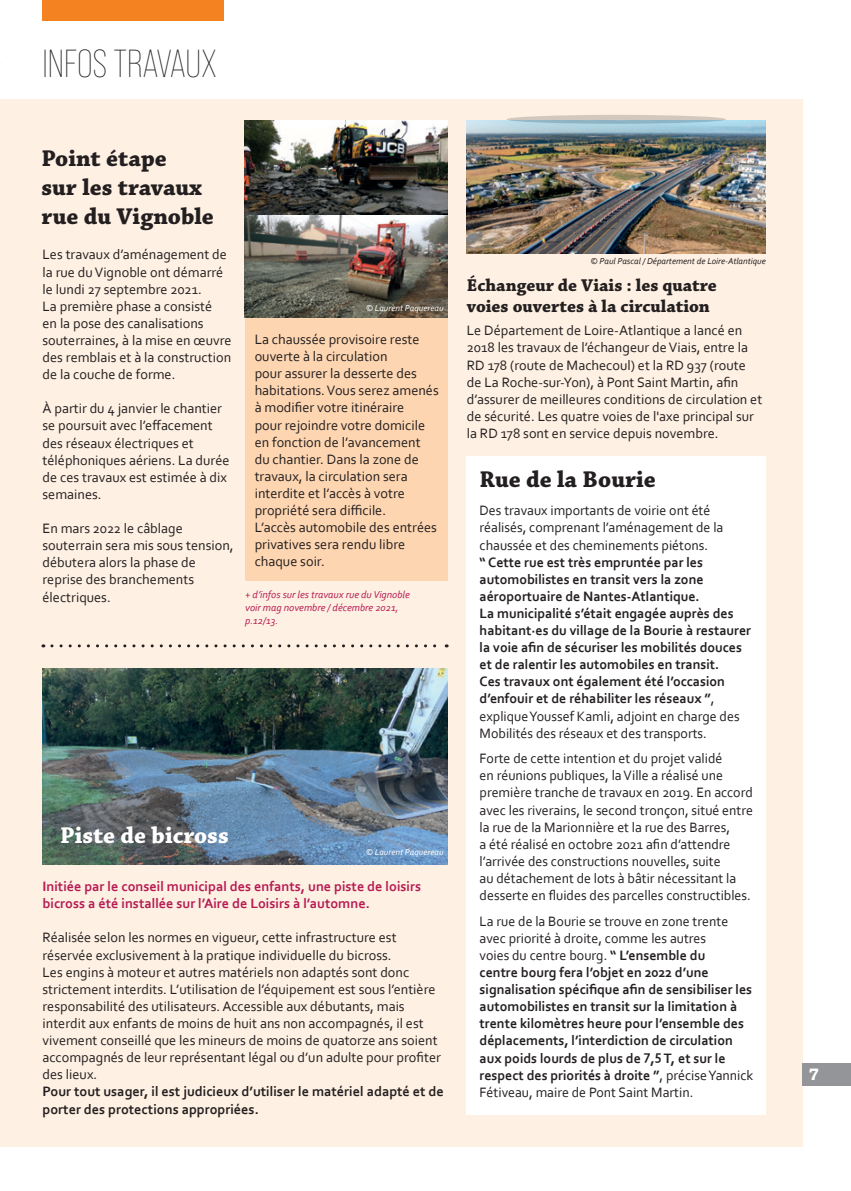
<style>
.page{position:relative;width:851px;height:1191px;background:#fff}
.page>*{position:absolute;margin:0;border:0;box-sizing:border-box;transform-origin:0 0}
.t1{font:300 39px "Bebas Neue Pro";color:#231f20}
.t2{font:700 24px/28.8px "Chaparral Pro";color:#231f20}
.t3{font:700 24px "Chaparral Pro";color:#fff}
.t4{font:700 18px/21.6px "Chaparral Pro";color:#231f20}
.t5{font:700 18px "Chaparral Pro";color:#fff}
.t6{font:14.25px/17.1px "Corbel";color:#231f20}
.t7{font:700 14.25px/17.1px "Corbel";color:#231f20}
.t8{font:700 14.25px/17.1px "Corbel";color:#b51a53}
.t9{font:italic 10.5px/12.6px "Corbel";color:#b51a53}
.t10{font:italic 9px "Corbel";color:#231f20}
.t11{font:italic 9px "Corbel";color:#fff}
.s1{font-weight:700}
.s2{font-weight:400}
</style>
<div class="page">
<div style="left:0;top:99px;width:801px;height:1047px;background:#fef0e2"></div>
<div style="left:467px;top:456px;width:298px;height:658px;background:#fff"></div>
<div style="left:245px;top:317px;width:202px;height:264px;background:#fdd5b0"></div>
<svg style="left:52px;top:644px;width:395px;height:3px"></svg>
<img style="left:467px;top:120px;width:298px;height:133px">
<img style="left:43px;top:668px;width:404px;height:196px">
<img style="left:244px;top:120px;width:203px;height:198px">
<svg style="left:506px;top:115px;width:219px;height:9px;background:#b7c1c2"></svg>
<div style="left:43px;top:0;width:181px;height:21px;background:#f58220"></div>
<div style="left:801px;top:1063px;width:49px;height:23px;background:#939598"></div>
<p class="t1" style="left:43px;top:42px;width:175px">INFOS TRAVAUX</p>
<p class="t2" style="left:41px;top:145px;width:174px">Point étape<br>sur les travaux rue du Vignoble</p>
<p class="t6" style="left:43px;top:246px;width:190px">Les travaux d’aménagement de la rue du Vignoble ont démarré le lundi 27 septembre 2021.<br>La première phase a consisté<br>en la pose des canalisations souterraines, à la mise en œuvre des remblais et à la construction de la couche de forme.</p>
<p class="t6" style="left:43px;top:400px;width:188px">À partir du 4 janvier le chantier se poursuit avec l’effacement des réseaux électriques et téléphoniques aériens. La durée de ces travaux est estimée à dix semaines.</p>
<p class="t6" style="left:43px;top:519px;width:192px">En mars 2022 le câblage souterrain sera mis sous tension, débutera alors la phase de reprise des branchements électriques.</p>
<p class="t11" style="left:365px;top:302px;width:79px">© Laurent Paquereau</p>
<p class="t6" style="left:255px;top:330px;width:186px">La chaussée provisoire reste ouverte à la circulation<br>pour assurer la desserte des habitations. Vous serez amenés à modifier votre itinéraire<br>pour rejoindre votre domicile en fonction de l’avancement du chantier. Dans la zone de travaux, la circulation sera interdite et l’accès à votre propriété sera difficile.<br>L’accès automobile des entrées privatives sera rendu libre chaque soir.</p>
<p class="t9" style="left:245px;top:588px;width:166px">+ d’infos sur les travaux rue du Vignoble voir mag novembre / décembre 2021, p.12/13.</p>
<p class="t3" style="left:60px;top:821px;width:170px">Piste de bicross</p>
<p class="t11" style="left:365px;top:846px;width:79px">© Laurent Paquereau</p>
<p class="t8" style="left:43px;top:877px;width:380px">Initiée par le conseil municipal des enfants, une piste de loisirs bicross a été installée sur l’Aire de Loisirs à l’automne.</p>
<p class="t6" style="left:43px;top:928px;width:402px">Réalisée selon les normes en vigueur, cette infrastructure est réservée exclusivement à la pratique individuelle du bicross.<br>Les engins à moteur et autres matériels non adaptés sont donc strictement interdits. L’utilisation de l’équipement est sous l’entière responsabilité des utilisateurs. Accessible aux débutants, mais interdit aux enfants de moins de huit ans non accompagnés, il est vivement conseillé que les mineurs de moins de quatorze ans soient accompagnés de leur représentant légal ou d’un adulte pour profiter des lieux.<br><span class="s1">Pour tout usager, il est judicieux d’utiliser le matériel adapté et de porter des protections appropriées.</span></p>
<p class="t10" style="left:590px;top:255px;width:177px">© Paul Pascal / Département de Loire-Atlantique</p>
<p class="t4" style="left:467px;top:275px;width:251px">Échangeur de Viais : les quatre voies ouvertes à la circulation</p>
<p class="t6" style="left:467px;top:322px;width:297px">Le Département de Loire-Atlantique a lancé en 2018 les travaux de l’échangeur de Viais, entre la RD 178 (route de Machecoul) et la RD 937 (route de La Roche-sur-Yon), à Pont Saint Martin, afin d’assurer de meilleures conditions de circulation et de sécurité. Les quatre voies de l'axe principal sur la RD 178 sont en service depuis novembre.</p>
<p class="t2" style="left:479px;top:466px;width:178px">Rue de la Bourie</p>
<p class="t7" style="left:479px;top:501px;width:273px"><span class="s2">Des travaux importants de voirie ont été réalisés, comprenant l’aménagement de la chaussée et des cheminements piétons.<br></span>“ Cette rue est très empruntée par les automobilistes en transit vers la zone aéroportuaire de Nantes-Atlantique.<br>La municipalité s’était engagée auprès des habitant·es du village de la Bourie à restaurer la voie afin de sécuriser les mobilités douces et de ralentir les automobiles en transit.<br>Ces travaux ont également été l’occasion d’enfouir et de réhabiliter les réseaux ”<span class="s2">, explique Youssef Kamli, adjoint en charge des Mobilités des réseaux et des transports.</span></p>
<p class="t6" style="left:479px;top:749px;width:275px">Forte de cette intention et du projet validé<br>en réunions publiques, la Ville a réalisé une première tranche de travaux en 2019. En accord avec les riverains, le second tronçon, situé entre la rue de la Marionnière et la rue des Barres,<br>a été réalisé en octobre 2021 afin d’attendre l’arrivée des constructions nouvelles, suite<br>au détachement de lots à bâtir nécessitant la desserte en fluides des parcelles constructibles.</p>
<p class="t7" style="left:479px;top:912px;width:275px"><span class="s2">La rue de la Bourie se trouve en zone trente avec priorité à droite, comme les autres<br>voies du centre bourg.</span> “ L’ensemble du<br>centre bourg fera l’objet en 2022 d’une signalisation spécifique afin de sensibiliser les automobilistes en transit sur la limitation à trente kilomètres heure pour l’ensemble des déplacements, l’interdiction de circulation aux poids lourds de plus de 7,5 T, et sur le respect des priorités à droite ”<span class="s2">, précise Yannick Fétiveau, maire de Pont Saint Martin.</span></p>
<p class="t5" style="left:808px;top:1064px;width:12px">7</p>
</div>
